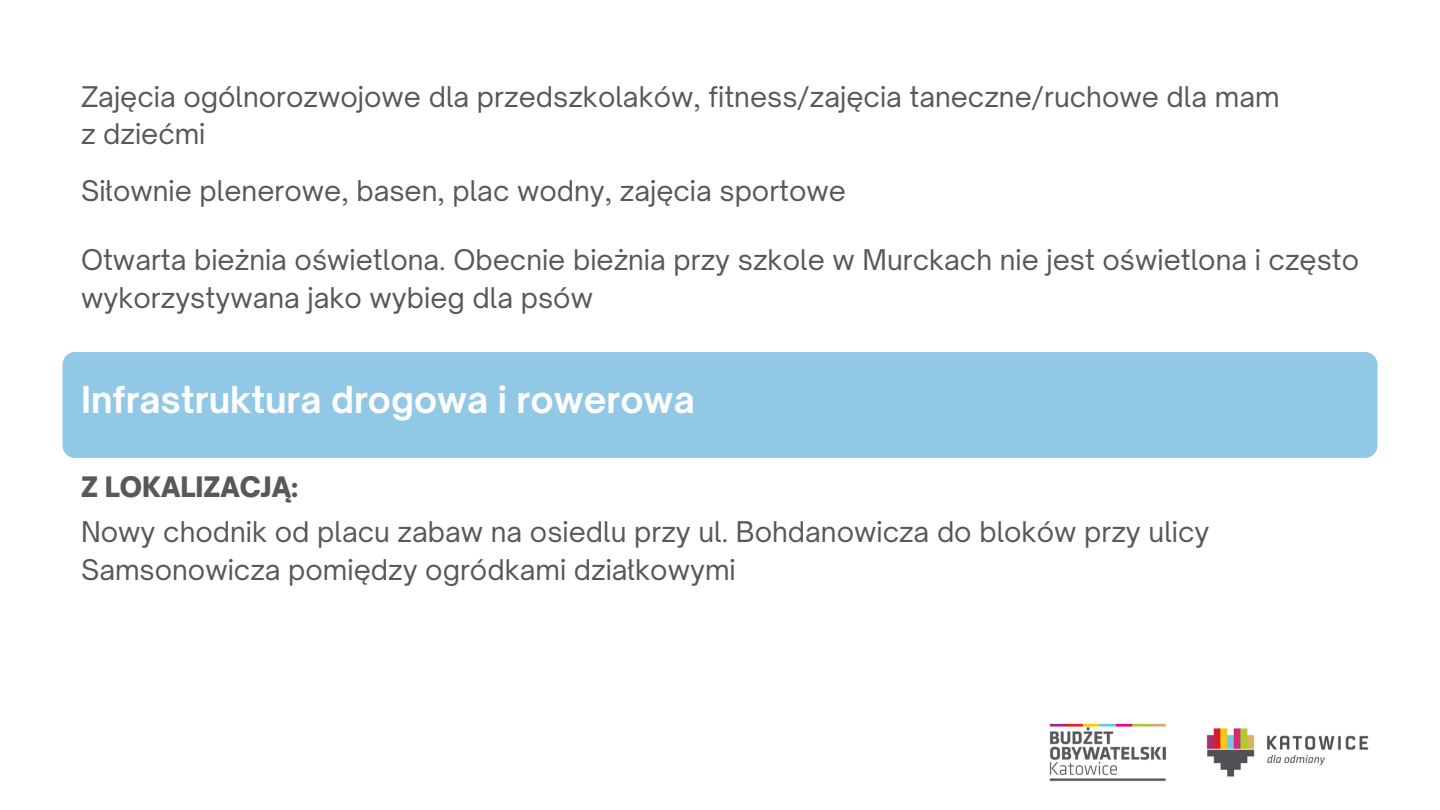
<style>
.page{position:relative;width:1440px;height:810px;background:#fff}
.page>*{position:absolute;margin:0;border:0;box-sizing:border-box;transform-origin:0 0}
.t1{font:700 35.6px "Open Sauce One";color:#fdfdfd}
.t2{font:27.3px/37.5px "Open Sauce One";color:#585857}
.t3{font:900 27px "Open Sauce One";color:#585857}
</style>
<div class="page">
<div style="left:63px;top:352px;width:1314px;height:106px;background:#91c8e6;border-radius:13px"></div>
<img style="left:1049px;top:723px;width:320px;height:59px">
<p class="t2" style="left:81px;top:78px;width:1200px">Zajęcia ogólnorozwojowe dla przedszkolaków, fitness/zajęcia taneczne/ruchowe dla mam</p>
<p class="t2" style="left:81px;top:115px;width:126px">z dziećmi</p>
<p class="t2" style="left:81px;top:172px;width:767px">Siłownie plenerowe, basen, plac wodny, zajęcia sportowe</p>
<p class="t2" style="left:81px;top:241px;width:1280px">Otwarta bieżnia oświetlona. Obecnie bieżnia przy szkole w Murckach nie jest oświetlona i często wykorzystywana jako wybieg dla psów</p>
<h1 class="t1" style="left:81px;top:378px;width:615px">Infrastruktura drogowa i rowerowa</h1>
<h2 class="t3" style="left:81px;top:470px;width:219px">Z LOKALIZACJĄ:</h2>
<p class="t2" style="left:81px;top:513px;width:1130px">Nowy chodnik od placu zabaw na osiedlu przy ul. Bohdanowicza do bloków przy ulicy<br>Samsonowicza pomiędzy ogródkami działkowymi</p>
</div>
